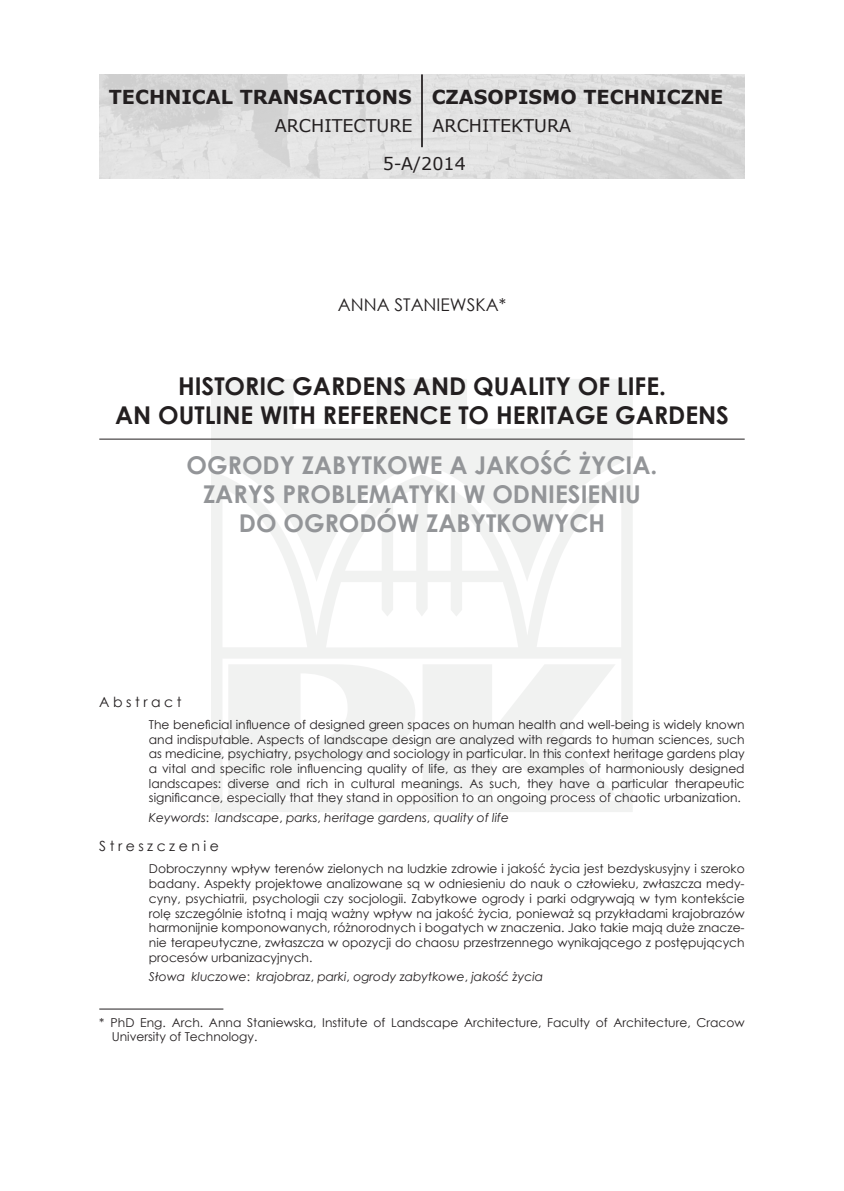
<style>
.page{position:relative;width:844px;height:1191px;background:#fff}
.page>*{position:absolute;margin:0;border:0;box-sizing:border-box;transform-origin:0 0}
.Tytuł_polski{font:700 24.5px/29.4px "Century Gothic";color:#939598;text-align:center}
.Tytuł_angielski{font:700 24.5px/29.4px "Century Gothic";color:#231f20;text-align:center}
.t1{font:700 19.25px "Verdana";color:#231f20}
.t2{font:17.5px/37.3px "Verdana";color:#231f20}
.autor{font:17.5px "Century Gothic";color:#231f20}
.Streszczenie_pol{font:14px "Century Gothic";letter-spacing:.25em;color:#231f20}
.Abstract{font:14px "Century Gothic";letter-spacing:.25em;color:#231f20}
.Streszczenie_tekst{font:12.25px/14.7px "Century Gothic";color:#231f20;text-align:justify}
.abstract_tekst{font:12.25px/14.7px "Century Gothic";color:#231f20;text-align:justify}
.Przypis{font:12.25px/14.7px "Century Gothic";color:#231f20}
.Słowa_kluczowe{font:italic 12.25px "Century Gothic";color:#231f20}
.Keywords{font:italic 12.25px "Century Gothic";color:#231f20}
.s1{font-style:normal}
</style>
<div class="page">
<svg style="left:211px;top:379px;width:421px;height:433px;fill:#f1f2f1"></svg>
<hr style="left:99px;top:1008px;width:124px;height:1px;background:#231f20">
<hr style="left:99px;top:439px;width:645px;height:1px;background:#231f20">
<img style="left:99px;top:74px;width:645px;height:105px">
<hr style="left:421px;top:74px;width:2px;height:73px;background:#231f20">
<p class="t1" style="left:109px;top:83px;width:304px">TECHNICAL TRANSACTIONS</p>
<p class="t2" style="left:382px;top:107px;width:85px;text-indent:-108px">ARCHITECTURE<br>5-A/2014</p>
<p class="t1" style="left:431px;top:83px;width:293px">CZASOPISMO TECHNICZNE</p>
<p class="t2" style="left:432px;top:107px;width:140px">ARCHITEKTURA</p>
<p class="autor" style="left:338px;top:292px;width:170px">ANNA STANIEWSKA*</p>
<p class="Tytuł_angielski" style="left:115px;top:370px;width:615px">HISTORIC GARDENS AND QUALITY OF LIFE.<br>AN OUTLINE WITH REFERENCE TO HERITAGE GARDENS</p>
<p class="Tytuł_polski" style="left:186px;top:449px;width:472px">OGRODY ZABYTKOWE A JAKOŚĆ ŻYCIA.<br>ZARYS PROBLEMATYKI W ODNIESIENIU<br>DO OGRODÓW ZABYTKOWYCH</p>
<p class="Abstract" style="left:99px;top:692px;width:84px">Abstract</p>
<p class="abstract_tekst" style="left:149px;top:717px;width:597px">The beneficial influence of designed green spaces on human health and well-being is widely known and indisputable. Aspects of landscape design are analyzed with regards to human sciences, such as medicine, psychiatry, psychology and sociology in particular. In this context heritage gardens play a vital and specific role influencing quality of life, as they are examples of harmoniously designed landscapes: diverse and rich in cultural meanings. As such, they have a particular therapeutic significance, especially that they stand in opposition to an ongoing process of chaotic urbanization.</p>
<p class="Keywords" style="left:149px;top:809px;width:361px">Keywords<span class="s1">:</span> landscape<span class="s1">,</span> parks<span class="s1">,</span> heritage gardens<span class="s1">,</span> quality of life</p>
<p class="Streszczenie_pol" style="left:99px;top:836px;width:121px">Streszczenie</p>
<p class="Streszczenie_tekst" style="left:149px;top:861px;width:597px">Dobroczynny wpływ terenów zielonych na ludzkie zdrowie i jakość życia jest bezdyskusyjny i szeroko badany. Aspekty projektowe analizowane są w odniesieniu do nauk o człowieku, zwłaszcza medy&shy;cyny, psychiatrii, psychologii czy socjologii. Zabytkowe ogrody i parki odgrywają w tym kontekście rolę szczególnie istotną i mają ważny wpływ na jakość życia, ponieważ są przykładami krajobrazów harmonijnie komponowanych, różnorodnych i bogatych w znaczenia. Jako takie mają duże znacze&shy;nie terapeutyczne, zwłaszcza w opozycji do chaosu przestrzennego wynikającego z postępujących procesów urbanizacyjnych.</p>
<p class="Słowa_kluczowe" style="left:149px;top:968px;width:395px">Słowa kluczowe<span class="s1">:</span> krajobraz<span class="s1">,</span> parki<span class="s1">,</span> ogrody zabytkowe<span class="s1">,</span> jakość życia</p>
<p class="Przypis" style="left:112px;top:1014px;width:634px;text-indent:-12px">* PhD Eng. Arch. Anna Staniewska, Institute of Landscape Architecture, Faculty of Architecture, Cracow<br>University of Technology.</p>
</div>
